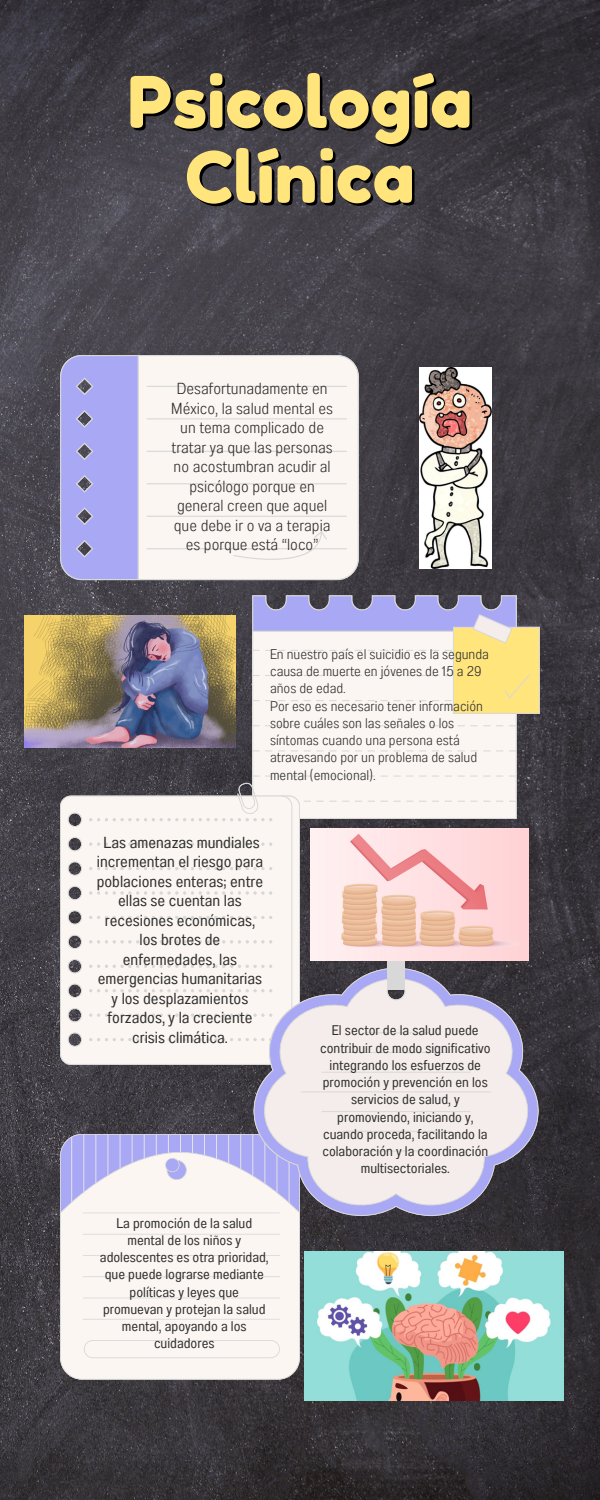
<style>
.page{position:relative;width:600px;height:1500px;background:#fff}
.page>*{position:absolute;margin:0;border:0;box-sizing:border-box;transform-origin:0 0}
.t1{font:71px "Fredoka One";color:#ffe57c}
.t2{font:16px/19.5px "Anantason Wd 75";color:#303030;text-align:center}
.t3{font:16px/19.5px "Anantason Light Wd 75";color:#303030;text-align:center}
.t4{font:14px/17.2px "Anantason Wd 75";color:#303030;text-align:center}
.t5{font:14px/17.2px "Anantason Light Wd 75";color:#303030}
</style>
<div class="page">
<img style="left:0;top:0;width:600px;height:1500px">
<svg style="left:517px;top:595px;width:23px;height:224px;background:#3f3c43"></svg>
<div style="left:252px;top:595px;width:265px;height:224px;background:#fbf6f1"></div>
<svg style="left:445px;top:725px;width:58px;height:1px"></svg>
<svg style="left:381px;top:725px;width:45px;height:1px"></svg>
<svg style="left:304px;top:725px;width:45px;height:1px"></svg>
<svg style="left:252px;top:725px;width:20px;height:1px"></svg>
<svg style="left:445px;top:750px;width:58px;height:1px"></svg>
<svg style="left:381px;top:750px;width:45px;height:1px"></svg>
<svg style="left:304px;top:750px;width:45px;height:1px"></svg>
<svg style="left:252px;top:750px;width:20px;height:1px"></svg>
<svg style="left:445px;top:776px;width:58px;height:1px"></svg>
<svg style="left:381px;top:776px;width:45px;height:1px"></svg>
<svg style="left:304px;top:776px;width:45px;height:1px"></svg>
<svg style="left:252px;top:776px;width:20px;height:1px"></svg>
<svg style="left:445px;top:801px;width:58px;height:1px"></svg>
<svg style="left:381px;top:801px;width:45px;height:1px"></svg>
<svg style="left:252px;top:596px;width:288px;height:118px"></svg>
<div style="left:60px;top:796px;width:218px;height:269px;background:#fbf6f1"></div>
<svg style="left:278px;top:796px;width:71px;height:152px"></svg>
<svg style="left:68px;top:812px;width:14px;height:15px"></svg>
<svg style="left:68px;top:837px;width:14px;height:14px"></svg>
<svg style="left:68px;top:861px;width:14px;height:15px"></svg>
<svg style="left:68px;top:886px;width:14px;height:14px"></svg>
<svg style="left:68px;top:910px;width:14px;height:15px"></svg>
<svg style="left:68px;top:935px;width:14px;height:14px"></svg>
<svg style="left:68px;top:959px;width:14px;height:15px"></svg>
<svg style="left:68px;top:984px;width:14px;height:14px"></svg>
<svg style="left:68px;top:1008px;width:14px;height:14px"></svg>
<svg style="left:68px;top:1032px;width:14px;height:15px"></svg>
<svg style="left:89px;top:783px;width:183px;height:38px"></svg>
<div style="left:60px;top:1213px;width:240px;height:167px;background:#fbf6f1"></div>
<hr style="left:83px;top:1213px;width:197px;height:1px;background:#d8d8d8">
<hr style="left:83px;top:1234px;width:197px;height:1px;background:#d8d8d8">
<hr style="left:83px;top:1255px;width:197px;height:1px;background:#d8d8d8">
<hr style="left:83px;top:1276px;width:197px;height:1px;background:#d8d8d8">
<hr style="left:83px;top:1298px;width:197px;height:1px;background:#d8d8d8">
<hr style="left:83px;top:1319px;width:197px;height:1px;background:#d8d8d8">
<svg style="left:84px;top:1340px;width:196px;height:18px"></svg>
<svg style="left:60px;top:1134px;width:192px;height:79px"></svg>
<svg style="left:252px;top:948px;width:288px;height:20px"></svg>
<svg style="left:252px;top:968px;width:288px;height:248px"></svg>
<svg style="left:261px;top:979px;width:271px;height:230px;background:#d5cfd8"></svg>
<hr style="left:363px;top:1150px;width:66px;height:1px;background:#d8d8d8">
<hr style="left:342px;top:1131px;width:109px;height:1px;background:#d8d8d8">
<hr style="left:322px;top:1111px;width:149px;height:1px;background:#d8d8d8">
<hr style="left:363px;top:1032px;width:66px;height:1px;background:#d8d8d8">
<hr style="left:342px;top:1052px;width:109px;height:1px;background:#d8d8d8">
<hr style="left:322px;top:1072px;width:149px;height:1px;background:#d8d8d8">
<hr style="left:301px;top:1091px;width:190px;height:1px;background:#d8d8d8">
<svg style="left:387px;top:961px;width:19px;height:39px"></svg>
<div style="left:60px;top:355px;width:299px;height:225px;background:#fbf6f1"></div>
<hr style="left:138px;top:355px;width:1px;height:225px;background:#d8d8d8">
<svg style="left:61px;top:356px;width:77px;height:224px;background:#a6a5eb"></svg>
<hr style="left:147px;top:548px;width:200px;height:1px;background:#d8d8d8">
<hr style="left:147px;top:516px;width:200px;height:1px;background:#d8d8d8">
<hr style="left:147px;top:483px;width:200px;height:1px;background:#d8d8d8">
<hr style="left:147px;top:451px;width:200px;height:1px;background:#d8d8d8">
<hr style="left:147px;top:418px;width:200px;height:1px;background:#d8d8d8">
<hr style="left:147px;top:386px;width:200px;height:1px;background:#d8d8d8">
<svg style="left:233px;top:531px;width:94px;height:29px"></svg>
<img style="left:419px;top:367px;width:72px;height:201px">
<img style="left:24px;top:615px;width:212px;height:132px">
<img style="left:311px;top:829px;width:217px;height:132px">
<img style="left:305px;top:1251px;width:259px;height:149px">
<p class="t1" style="left:128px;top:59px;width:346px">Psicología</p>
<p class="t1" style="left:185px;top:134px;width:231px">Clínica</p>
<p class="t3" style="left:171px;top:379px;width:163px">Desafortunadamente en<br>México, la salud mental es un tema complicado de tratar ya que las personas no acostumbran acudir al psicólogo porque en general creen que aquel que debe ir o va a terapia es porque está “loco”</p>
<p class="t5" style="left:270px;top:645px;width:220px">En nuestro país el suicidio es la segunda causa de muerte en jóvenes de 15 a 29 años de edad.</p>
<p class="t5" style="left:270px;top:697px;width:214px">Por eso es necesario tener información sobre cuáles son las señales o los síntomas cuando una persona está atravesando por un problema de salud mental (emocional).</p>
<p class="t2" style="left:97px;top:832px;width:168px">Las amenazas mundiales incrementan el riesgo para poblaciones enteras; entre ellas se cuentan las recesiones económicas, los brotes de enfermedades, las emergencias humanitarias y los desplazamientos forzados, y la creciente crisis climática.</p>
<p class="t4" style="left:320px;top:1022px;width:172px">El sector de la salud puede contribuir de modo significativo integrando los esfuerzos de promoción y prevención en los servicios de salud, y promoviendo, iniciando y, cuando proceda, facilitando la colaboración y la coordinación multisectoriales.</p>
<p class="t4" style="left:100px;top:1214px;width:170px">La promoción de la salud mental de los niños y adolescentes es otra prioridad, que puede lograrse mediante políticas y leyes que promuevan y protejan la salud mental, apoyando a los cuidadores</p>
</div>
